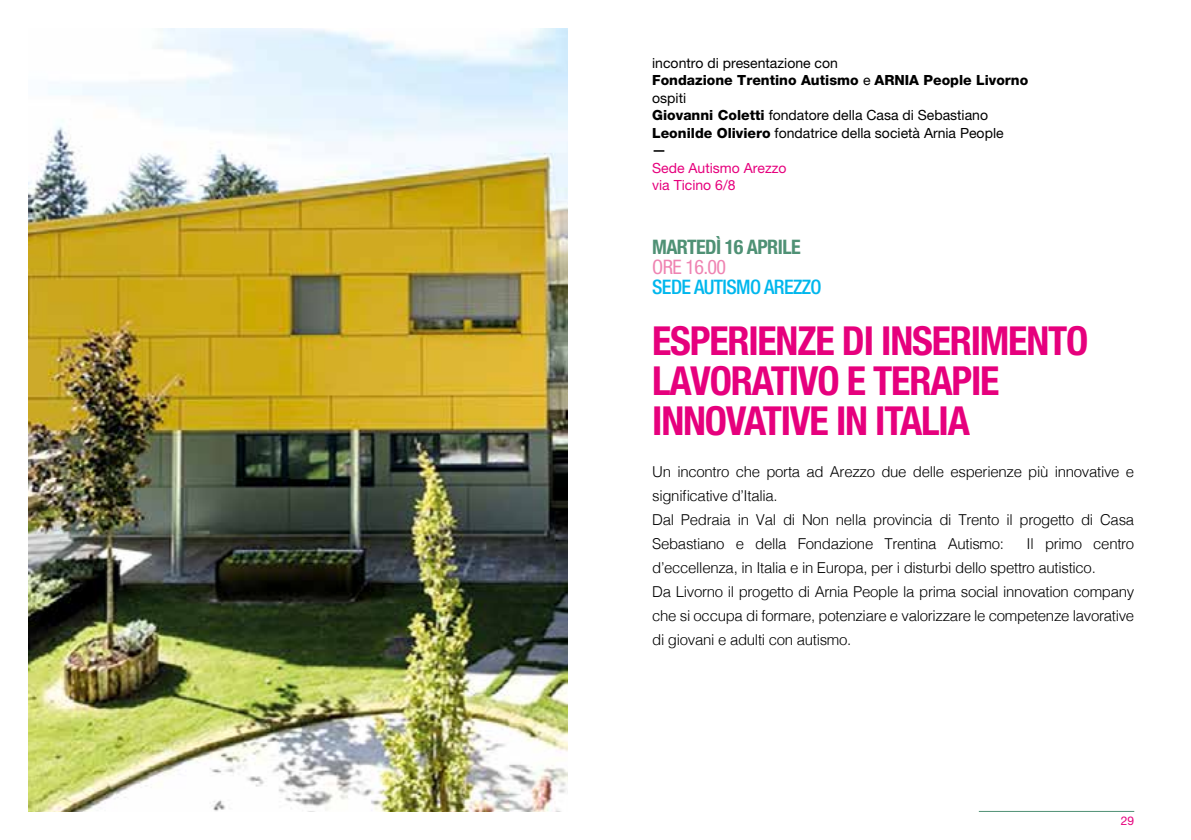
<style>
.page{position:relative;width:1191px;height:840px;background:#fff}
.page>*{position:absolute;margin:0;border:0;box-sizing:border-box;transform-origin:0 0}
.t1{font:700 condensed 40px/40px "Helvetica Neue";letter-spacing:-.03em;color:#e6007d}
.t2{font:500 condensed 20px "Helvetica Neue";letter-spacing:-.03em;color:#00b7ed}
.t3{font:700 condensed 20px "Helvetica Neue";letter-spacing:-.03em;color:#4f9175}
.t4{font:condensed 20px "Helvetica Neue";letter-spacing:-.03em;color:#ef84b2}
.t5{font:300 15px/24px "Helvetica";letter-spacing:-.02em;color:#000}
.t6{font:14px/17.6px "Helvetica Neue";color:#000}
.t7{font:14px/17.6px "Helvetica Neue";color:#e6007d}
.t8{font:700 14px "Helvetica";color:#000}
.t9{font:12px "Helvetica Neue";color:#e6007d}
.s1{font-weight:800}
</style>
<div class="page">
<hr style="left:978px;top:810px;width:156px;height:1px;background:#4f9175">
<img style="left:28px;top:28px;width:539px;height:782px">
<p class="t6" style="left:652px;top:54px;width:377px">incontro di presentazione con<br><span class="s1">Fondazione Trentino Autismo</span> e <span class="s1">ARNIA People Livorno </span>ospiti<br><span class="s1">Giovanni Coletti</span> fondatore della Casa di Sebastiano <span class="s1">Leonilde Oliviero</span> fondatrice della società Arnia People</p>
<p class="t8" style="left:652px;top:139px;width:15px">—</p>
<p class="t7" style="left:652px;top:159px;width:136px">Sede Autismo Arezzo via Ticino 6/8</p>
<h2 class="t3" style="left:652px;top:235px;width:150px">MARTEDÌ 16 APRILE</h2>
<h2 class="t4" style="left:652px;top:255px;width:75px">ORE 16.00</h2>
<h2 class="t2" style="left:652px;top:275px;width:171px">SEDE AUTISMO AREZZO</h2>
<h1 class="t1" style="left:652px;top:320px;width:437px">ESPERIENZE DI INSERIMENTO<br>LAVORATIVO E TERAPIE<br>INNOVATIVE IN ITALIA</h1>
<p class="t5" style="left:652px;top:458px;width:483px">Un incontro che porta ad Arezzo due delle esperienze più innovative e significative d’Italia.<br>Dal Pedraia in Val di Non nella provincia di Trento il progetto di Casa Sebastiano e della Fondazione Trentina Autismo:</p>
<p class="t5" style="left:652px;top:530px;width:483px;text-indent:374px">Il primo centro d’eccellenza, in Italia e in Europa, per i disturbi dello spettro autistico.<br>Da Livorno il progetto di Arnia People la prima social innovation company che si occupa di formare, potenziare e valorizzare le competenze lavorative di giovani e adulti con autismo.</p>
<p class="t9" style="left:1121px;top:813px;width:15px">29</p>
</div>
